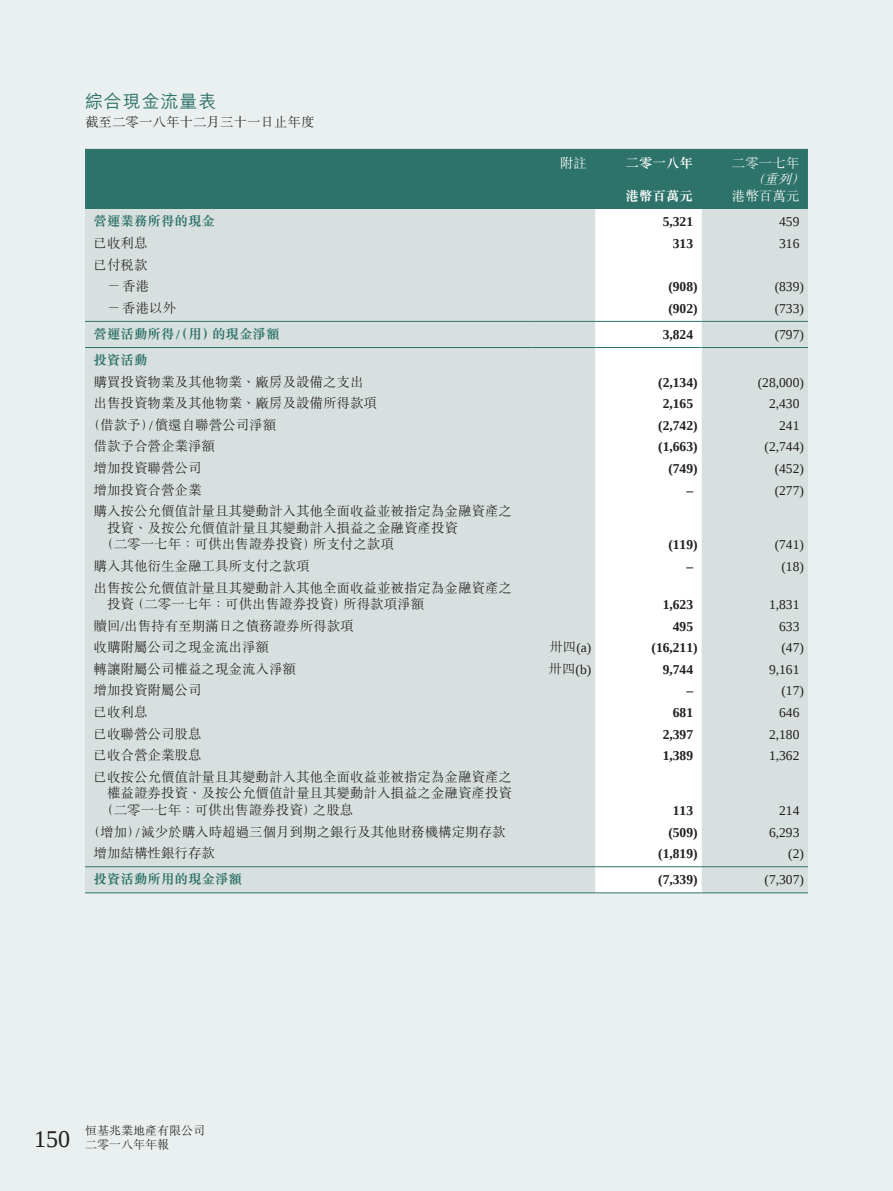
<style>
.page{position:relative;width:893px;height:1191px;background:#eaf0ef}
.page>*{position:absolute;margin:0;border:0;box-sizing:border-box;transform-origin:0 0}
.t1{font:500 18px "M Hei HK";letter-spacing:.05em;color:#2e7369}
.t2{font:300 13.5px/21.6px "M Sung HK";color:#231f20;text-align:right}
.t3{font:13.5px "Liberation Serif";color:#231f20}
.t4{font:700 13.5px "Liberation Serif";color:#231f20}
.t5{font:700 13.5px "M Sung HK";color:#2e7369}
.t6{font:300 13.5px "M Sung HK";color:#fff}
.t7{font:700 13.5px "M Sung HK";color:#fff}
.t8{font:italic 300 13.5px "M Sung HK";color:#fff}
.t9{font:300 12px/14.2px "M Sung HK";color:#231f20}
.s1{font-family:"Liberation Serif"}
.s2{font-family:"Liberation Serif";font-weight:400}
.s3{font-family:"M Sung HK";font-weight:300}
</style>
<div class="page">
<div style="left:85px;top:149px;width:723px;height:60px;background:#2e7369"></div>
<div style="left:85px;top:209px;width:723px;height:683px;background:#d8e0df"></div>
<div style="left:595px;top:209px;width:107px;height:683px;background:#fff"></div>
<hr style="left:85px;top:321px;width:446px;height:1px;background:#2e7369">
<hr style="left:531px;top:321px;width:64px;height:1px;background:#2e7369">
<hr style="left:595px;top:321px;width:107px;height:1px;background:#2e7369">
<hr style="left:702px;top:321px;width:106px;height:1px;background:#2e7369">
<hr style="left:85px;top:347px;width:446px;height:1px;background:#2e7369">
<hr style="left:531px;top:347px;width:64px;height:1px;background:#2e7369">
<hr style="left:595px;top:347px;width:107px;height:1px;background:#2e7369">
<hr style="left:702px;top:347px;width:106px;height:1px;background:#2e7369">
<hr style="left:85px;top:866px;width:446px;height:1px;background:#2e7369">
<hr style="left:531px;top:866px;width:64px;height:1px;background:#2e7369">
<hr style="left:595px;top:866px;width:107px;height:1px;background:#2e7369">
<hr style="left:702px;top:866px;width:106px;height:1px;background:#2e7369">
<hr style="left:85px;top:892px;width:446px;height:1px;background:#2e7369">
<hr style="left:531px;top:892px;width:64px;height:1px;background:#2e7369">
<hr style="left:595px;top:892px;width:107px;height:1px;background:#2e7369">
<hr style="left:702px;top:892px;width:106px;height:1px;background:#2e7369">
<h1 class="t1" style="left:85px;top:88px;width:133px">綜合現金流量表</h1>
<p class="t2" style="left:85px;top:110px;width:231px">截至二零一八年十二月三十一日止年度</p>
<p class="t6" style="left:560px;top:153px;width:28px">附註</p>
<p class="t7" style="left:626px;top:156px;width:69px">二零一八年</p>
<p class="t6" style="left:732px;top:153px;width:69px">二零一七年</p>
<p class="t7" style="left:626px;top:189px;width:69px">港幣百萬元</p>
<p class="t8" style="left:751px;top:170px;width:60px">（重列）</p>
<p class="t6" style="left:732px;top:186px;width:69px">港幣百萬元</p>
<p class="t5" style="left:94px;top:215px;width:123px">營運業務所得的現金</p>
<p class="t4" style="left:663px;top:213px;width:32px">5,321</p>
<p class="t3" style="left:779px;top:213px;width:22px">459</p>
<p class="t2" style="left:94px;top:231px;width:55px">已收利息</p>
<p class="t4" style="left:673px;top:234px;width:22px">313</p>
<p class="t3" style="left:779px;top:235px;width:22px">316</p>
<p class="t2" style="left:94px;top:253px;width:57px">已付稅款－香港</p>
<p class="t4" style="left:668px;top:277px;width:31px">(908)</p>
<p class="t3" style="left:775px;top:278px;width:31px">(839)</p>
<p class="t2" style="left:107px;top:296px;width:71px">－香港以外</p>
<p class="t4" style="left:668px;top:299px;width:31px">(902)</p>
<p class="t3" style="left:775px;top:299px;width:31px">(733)</p>
<p class="t5" style="left:94px;top:327px;width:188px">營運活動所得 <span class="s1">/</span> （用）的現金淨額</p>
<p class="t4" style="left:663px;top:325px;width:32px">3,824</p>
<p class="t3" style="left:775px;top:326px;width:31px">(797)</p>
<p class="t5" style="left:94px;top:353px;width:55px">投資活動</p>
<p class="t2" style="left:94px;top:370px;width:271px">購買投資物業及其他物業、廠房及設備之支出</p>
<p class="t4" style="left:658px;top:373px;width:41px">(2,134)</p>
<p class="t3" style="left:758px;top:373px;width:48px">(28,000)</p>
<p class="t2" style="left:94px;top:392px;width:285px">出售投資物業及其他物業、廠房及設備所得款項</p>
<p class="t4" style="left:663px;top:394px;width:32px">2,165</p>
<p class="t3" style="left:769px;top:395px;width:32px">2,430</p>
<p class="t2" style="left:87px;top:413px;width:191px">（借款予）<span class="s2">/</span> 償還自聯營公司淨額</p>
<p class="t4" style="left:658px;top:416px;width:41px">(2,742)</p>
<p class="t3" style="left:779px;top:416px;width:22px">241</p>
<p class="t2" style="left:94px;top:435px;width:123px">借款予合營企業淨額</p>
<p class="t4" style="left:658px;top:438px;width:41px">(1,663)</p>
<p class="t3" style="left:764px;top:438px;width:41px">(2,744)</p>
<p class="t2" style="left:94px;top:456px;width:109px">增加投資聯營公司</p>
<p class="t4" style="left:668px;top:459px;width:31px">(749)</p>
<p class="t3" style="left:775px;top:460px;width:31px">(452)</p>
<p class="t2" style="left:94px;top:478px;width:109px">增加投資合營企業</p>
<p class="t4" style="left:686px;top:481px;width:8px">–</p>
<p class="t3" style="left:775px;top:481px;width:31px">(277)</p>
<p class="t2" style="left:94px;top:500px;width:420px">購入按公允價值計量且其變動計入其他全面收益並被指定為金融資產之</p>
<p class="t2" style="left:107px;top:516px;width:352px">投資、及按公允價值計量且其變動計入損益之金融資產投資</p>
<p class="t2" style="left:100px;top:532px;width:295px">（二零一七年：可供出售證券投資）所支付之款項</p>
<p class="t4" style="left:668px;top:535px;width:31px">(119)</p>
<p class="t3" style="left:775px;top:536px;width:31px">(741)</p>
<p class="t2" style="left:94px;top:554px;width:217px">購入其他衍生金融工具所支付之款項</p>
<p class="t4" style="left:686px;top:557px;width:8px">–</p>
<p class="t3" style="left:781px;top:557px;width:24px">(18)</p>
<p class="t2" style="left:107px;top:578px;width:407px;line-height:16.5px;text-align:left;text-indent:-13px">出售按公允價值計量且其變動計入其他全面收益並被指定為金融資產之投資（二零一七年：可供出售證券投資）所得款項淨額</p>
<p class="t4" style="left:663px;top:595px;width:32px">1,623</p>
<p class="t3" style="left:769px;top:596px;width:32px">1,831</p>
<p class="t2" style="left:94px;top:614px;width:262px">贖回<span class="s2">/</span>出售持有至期滿日之債務證券所得款項</p>
<p class="t4" style="left:673px;top:617px;width:22px">495</p>
<p class="t3" style="left:779px;top:617px;width:22px">633</p>
<p class="t2" style="left:94px;top:635px;width:177px">收購附屬公司之現金流出淨額</p>
<p class="t3" style="left:549px;top:639px;width:43px"><span class="s3">卅四</span>(a)</p>
<p class="t4" style="left:651px;top:638px;width:48px">(16,211)</p>
<p class="t3" style="left:781px;top:639px;width:24px">(47)</p>
<p class="t2" style="left:94px;top:657px;width:204px">轉讓附屬公司權益之現金流入淨額</p>
<p class="t3" style="left:549px;top:660px;width:44px"><span class="s3">卅四</span>(b)</p>
<p class="t4" style="left:663px;top:660px;width:32px">9,744</p>
<p class="t3" style="left:769px;top:660px;width:32px">9,161</p>
<p class="t2" style="left:94px;top:679px;width:110px">增加投資附屬公司</p>
<p class="t4" style="left:686px;top:682px;width:8px">–</p>
<p class="t3" style="left:781px;top:682px;width:24px">(17)</p>
<p class="t2" style="left:94px;top:700px;width:56px">已收利息</p>
<p class="t4" style="left:673px;top:703px;width:22px">681</p>
<p class="t3" style="left:779px;top:704px;width:22px">646</p>
<p class="t2" style="left:94px;top:722px;width:110px">已收聯營公司股息</p>
<p class="t4" style="left:663px;top:725px;width:32px">2,397</p>
<p class="t3" style="left:769px;top:725px;width:32px">2,180</p>
<p class="t2" style="left:94px;top:743px;width:110px">已收合營企業股息</p>
<p class="t4" style="left:663px;top:746px;width:32px">1,389</p>
<p class="t3" style="left:769px;top:747px;width:32px">1,362</p>
<p class="t2" style="left:94px;top:765px;width:420px">已收按公允價值計量且其變動計入其他全面收益並被指定為金融資產之</p>
<p class="t2" style="left:107px;top:781px;width:407px">權益證券投資、及按公允價值計量且其變動計入損益之金融資產投資</p>
<p class="t2" style="left:100px;top:798px;width:255px">（二零一七年：可供出售證券投資）之股息</p>
<p class="t4" style="left:673px;top:801px;width:22px">113</p>
<p class="t3" style="left:779px;top:801px;width:22px">214</p>
<p class="t2" style="left:87px;top:820px;width:420px">（增加）<span class="s2">/</span> 減少於購入時超過三個月到期之銀行及其他財務機構定期存款</p>
<p class="t4" style="left:668px;top:823px;width:31px">(509)</p>
<p class="t3" style="left:769px;top:823px;width:32px">6,293</p>
<p class="t2" style="left:94px;top:841px;width:123px">增加結構性銀行存款</p>
<p class="t4" style="left:658px;top:844px;width:41px">(1,819)</p>
<p class="t3" style="left:788px;top:845px;width:17px">(2)</p>
<p class="t5" style="left:94px;top:872px;width:150px">投資活動所用的現金淨額</p>
<p class="t4" style="left:658px;top:870px;width:41px">(7,339)</p>
<p class="t3" style="left:764px;top:871px;width:41px">(7,307)</p>
<p class="t9" style="left:34px;top:1122px;width:173px;text-indent:51px">恒基兆業地產有限公司<br><sup>150</sup> 二零一八年年報</p>
</div>
